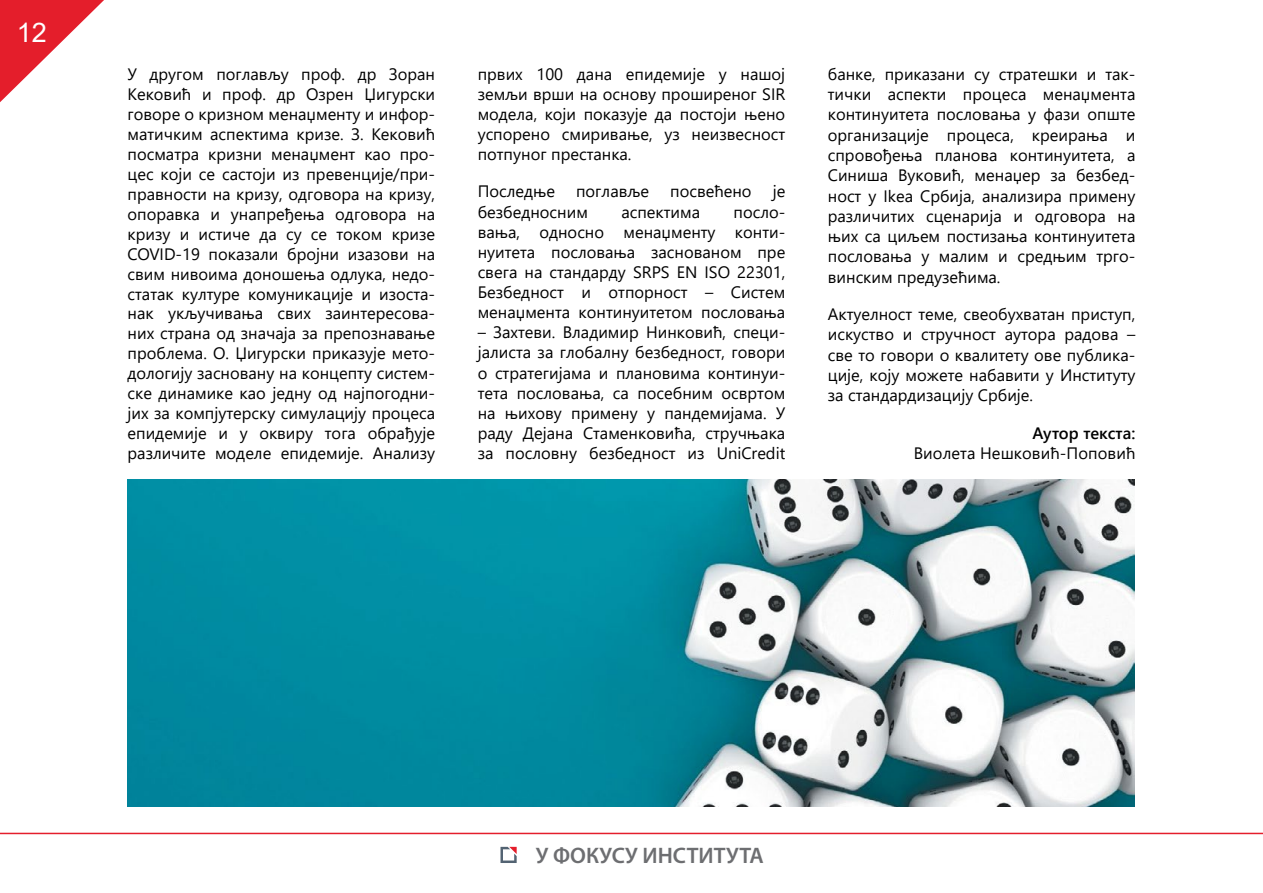
<style>
.page{position:relative;width:1263px;height:893px;background:#fff}
.page>*{position:absolute;margin:0;border:0;box-sizing:border-box;transform-origin:0 0}
.t1{font:27px "Arial";color:#fff}
.t2{font:600 22.5px "Myriad Pro";color:#6d6e71}
.t3{font:16.5px/20px "Segoe UI";color:#000;text-align:justify}
.t4{font:600 16.5px "Segoe UI";letter-spacing:.005em;color:#000}
</style>
<div class="page">
<svg style="left:0;top:0;width:104px;height:102px"></svg>
<svg style="left:500px;top:847px;width:17px;height:16px"></svg>
<hr style="left:0;top:833px;width:1263px;height:1px;background:#e41e2c">
<img style="left:128px;top:480px;width:1006px;height:326px">
<h1 class="t1" style="left:17px;top:14px;width:32px">12</h1>
<p class="t3" style="left:128px;top:63px;width:309px">У другом поглављу проф. др Зоран Кековић и проф. др Озрен Џигурски говоре о кризном менаџменту и инфор&shy;матичким аспектима кризе. З. Кековић посматра кризни менаџмент као про&shy;цес који се састоји из превенције/при&shy;правности на кризу, одговора на кризу, опоравка и унапређења одговора на кризу и истиче да су се током кризе COVID-19 показали бројни изазови на свим нивоима доношења одлука, недо&shy;статак културе комуникације и изоста&shy;нак укључивања свих заинтересова&shy;них страна од значаја за препознавање проблема. О. Џигурски приказује мето&shy;дологију засновану на концепту систем&shy;ске динамике као једну од најпогодни&shy;јих за компјутерску симулацију процеса епидемије и у оквиру тога обрађује различите моделе епидемије. Анализу</p>
<p class="t3" style="left:478px;top:63px;width:309px">првих 100 дана епидемије у нашој земљи врши на основу проширеног SIR модела, који показује да постоји њено успорено смиривање, уз неизвесност потпуног престанка.</p>
<p class="t3" style="left:478px;top:180px;width:79px">Последње</p>
<p class="t3" style="left:576px;top:180px;width:75px">поглавље</p>
<p class="t3" style="left:670px;top:180px;width:83px">посвећено</p>
<p class="t3" style="left:773px;top:180px;width:14px">је</p>
<p class="t3" style="left:478px;top:200px;width:112px">безбедносним</p>
<p class="t3" style="left:621px;top:200px;width:80px">аспектима</p>
<p class="t3" style="left:478px;top:200px;width:309px;text-indent:256px">посло&shy;вања, односно менаџменту конти&shy;нуитета пословања заснованом пре свега на стандарду SRPS EN ISO 22301, Безбедност и отпорност – Систем менаџмента континуитетом пословања</p>
<p class="t3" style="left:478px;top:321px;width:309px">– Захтеви. Владимир Нинковић, специ&shy;јалиста за глобалну безбедност, говори о стратегијама и плановима континуи&shy;тета пословања, са посебним освртом на њихову примену у пандемијама. У раду Дејана Стаменковића, стручњака за пословну безбедност из UniCredit</p>
<p class="t3" style="left:828px;top:62px;width:309px">банке, приказани су стратешки и так&shy;тички аспекти процеса менаџмента континуитета пословања у фази опште организације процеса, креирања и спровођења планова континуитета, а Синиша Вуковић, менаџер за безбед&shy;ност у Ikea Србија, анализира примену различитих сценарија и одговора на њих са циљем постизања континуитета пословања у малим и средњим трго&shy;винским предузећима.</p>
<p class="t3" style="left:828px;top:303px;width:309px">Актуелност теме, свеобухватан приступ, искуство и стручност аутора радова – све то говори о квалитету ове публика&shy;ције, коју можете набавити у Институту за стандардизацију Србије.</p>
<p class="t4" style="left:1032px;top:417px;width:105px">Аутор текста:</p>
<p class="t3" style="left:914px;top:442px;width:223px">Виолета Нешковић-Поповић</p>
<h2 class="t2" style="left:536px;top:843px;width:229px">У ФОКУСУ ИНСТИТУТА</h2>
</div>
